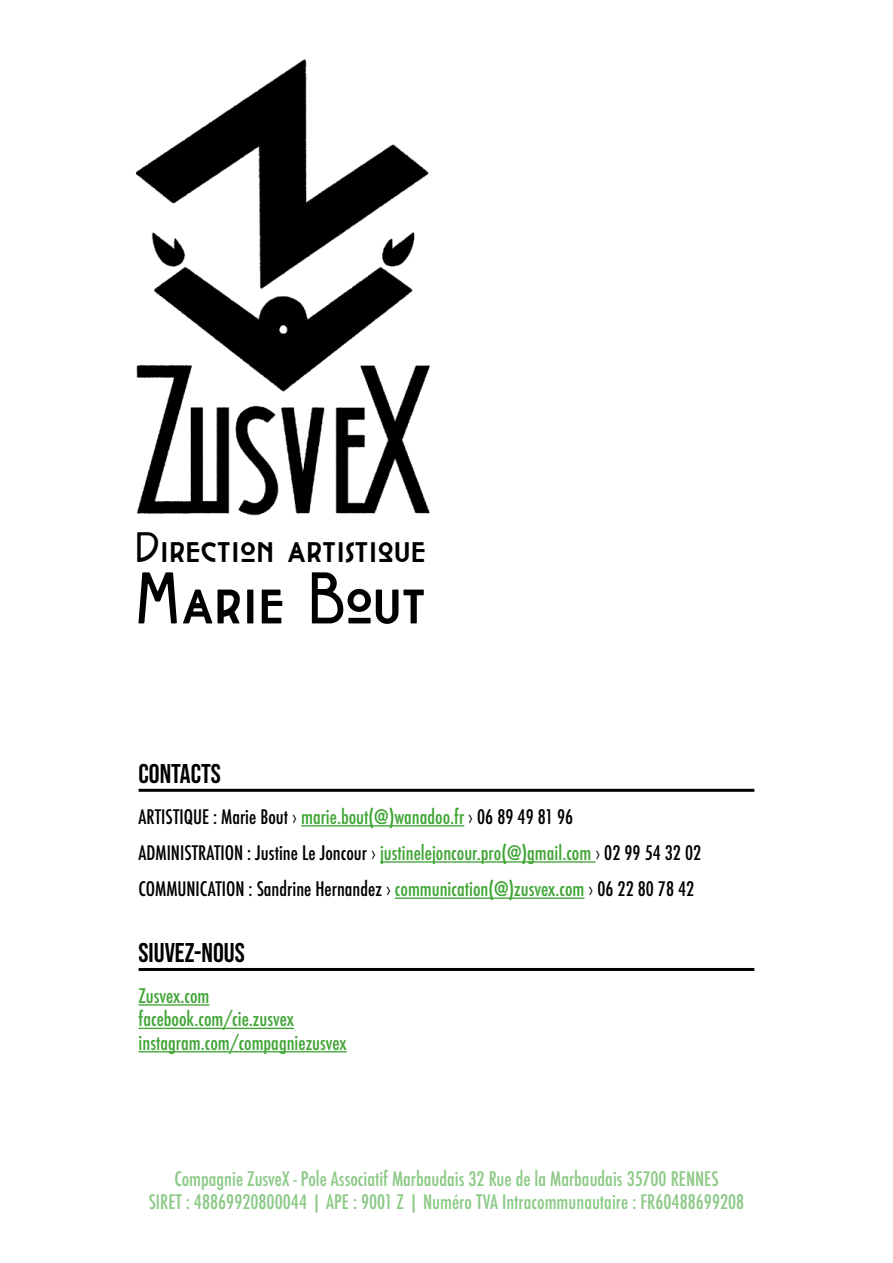
<style>
.page{position:relative;width:893px;height:1263px;background:#fff}
.page>*{position:absolute;margin:0;border:0;box-sizing:border-box;transform-origin:0 0}
.t1{font:68.7px "Cocotte";color:#000}
.t2{font:39.6px "Cocotte";color:#000}
.t3{font:27px "Bebas Neue";color:#000}
.t4{font:500 condensed 19.5px/36.2px "Futura";color:#000}
.t5{font:500 condensed 19.5px/23.4px "Futura";color:#8cc986;text-align:center}
.t6{font:500 condensed 19.5px/23.4px "Futura";color:#3fa535}
.s1{color:#3fa535}
</style>
<div class="page">
<hr style="left:139px;top:789px;width:615px;height:3px;background:#000">
<hr style="left:301px;top:825px;width:163px;height:1px;background:#3fa535">
<hr style="left:380px;top:861px;width:215px;height:2px;background:#3fa535">
<hr style="left:395px;top:897px;width:189px;height:2px;background:#3fa535">
<hr style="left:139px;top:968px;width:615px;height:3px;background:#000">
<hr style="left:139px;top:1004px;width:71px;height:2px;background:#3fa535">
<hr style="left:139px;top:1028px;width:155px;height:1px;background:#3fa535">
<hr style="left:139px;top:1051px;width:208px;height:1px;background:#3fa535">
<img style="left:136px;top:59px;width:293px;height:457px">
<h2 class="t2" style="left:134px;top:522px;width:293px">Direction artistique</h2>
<h1 class="t1" style="left:134px;top:553px;width:293px">Marie Bout</h1>
<h3 class="t3" style="left:139px;top:759px;width:84px">CONTACTS</h3>
<p class="t4" style="left:139px;top:798px;width:564px">ARTISTIQUE : Marie Bout › <span class="s1">marie.bout(@)wanadoo.fr</span> › 06 89 49 81 96<br>ADMINISTRATION : Justine Le Joncour › <span class="s1">justinelejoncour.pro(@)gmail.com</span> › 02 99 54 32 02<br>COMMUNICATION : Sandrine Hernandez › <span class="s1">communication(@)zusvex.com</span> › 06 22 80 78 42</p>
<h3 class="t3" style="left:139px;top:938px;width:108px">SIUVEZ-NOUS</h3>
<p class="t6" style="left:139px;top:984px;width:210px">Zusvex.com facebook.com/cie.zusvex instagram.com/compagniezusvex</p>
<p class="t5" style="left:149px;top:1167px;width:597px">Compagnie ZusveX - Pole Associatif Marbaudais 32 Rue de la Marbaudais 35700 RENNES<br>SIRET : 48869920800044 | APE : 9001 Z | Numéro TVA Intracommunautaire : FR60488699208</p>
</div>
